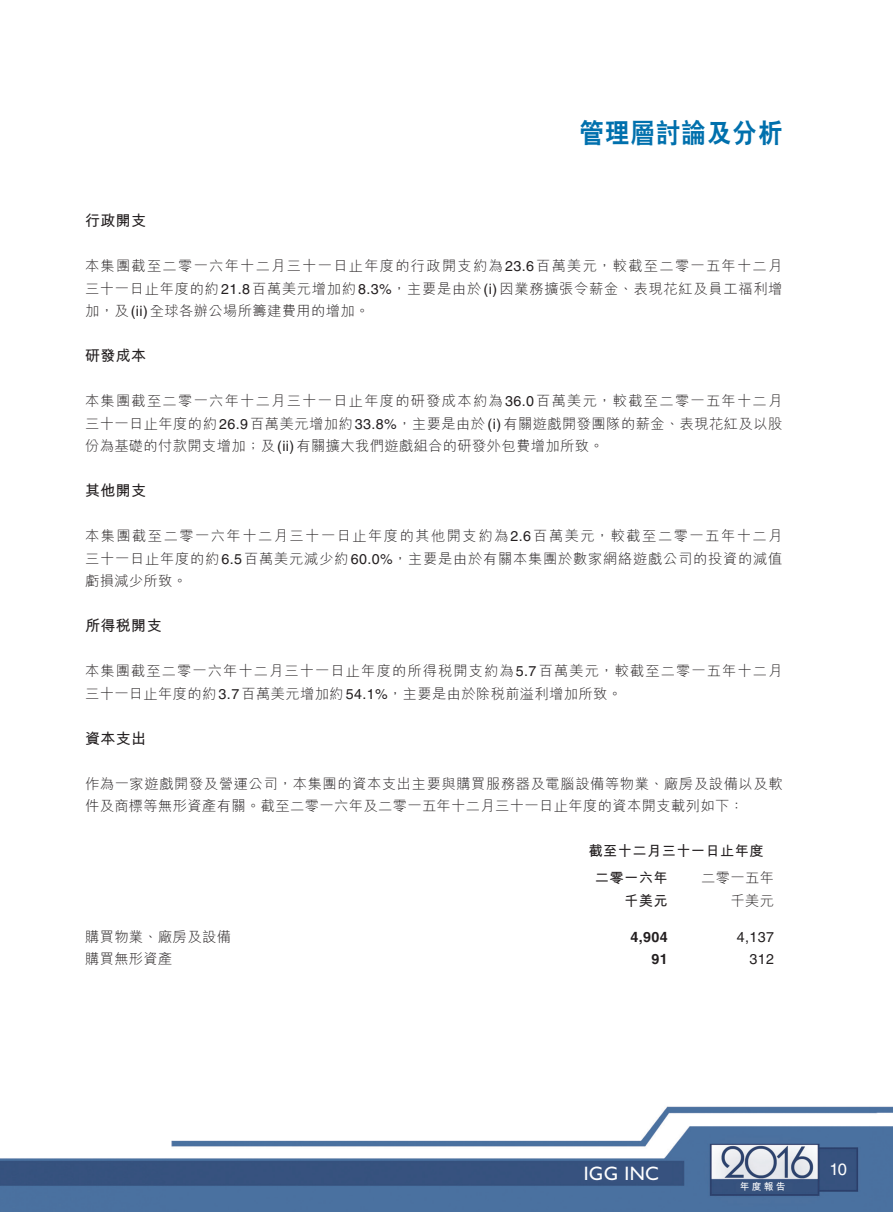
<style>
.page{position:relative;width:893px;height:1212px;background:#fff}
.page>*{position:absolute;margin:0;border:0;box-sizing:border-box;transform-origin:0 0}
.t1{font:800 27px "C Hei 2 HK";letter-spacing:.05em;color:#0070ad;scale:.9 1}
.t2{font:19.5px "Gill Sans Std";letter-spacing:.02em;color:#fff}
.t3{font:16.5px "Helvetica LT Std";color:#fff}
.t4{font:700 15px "M Hei HK";letter-spacing:.03em;color:#231f20}
.t5{font:300 14.25px/22.5px "M Hei HK";letter-spacing:.035em;color:#231f20;text-align:justify}
.t6{font:300 14.25px/22.5px "M Hei HK";letter-spacing:.075em;color:#231f20}
.t7{font:700 14.25px "M Hei HK";letter-spacing:.03em;color:#231f20}
.t8{font:14.25px "Helvetica LT Std";letter-spacing:.03em;color:#231f20}
.t9{font:700 14.25px "Helvetica LT Std";color:#231f20}
.t10{font:700 9.75px "M Hei HK";color:#fff}
.s1{font-family:"Helvetica LT Std";font-weight:400}
</style>
<div class="page">
<img style="left:0;top:1106px;width:893px;height:106px">
<h1 class="t1" style="left:579px;top:120px;width:227px">管理層討論及分析</h1>
<p class="t4" style="left:85px;top:210px;width:63px">行政開支</p>
<p class="t5" style="left:85px;top:254px;width:699px">本集團截至二零一六年十二月三十一日止年度的行政開支約為<span class="s1">23.6</span>百萬美元，較截至二零一五年十二月三十一日止年度的約<span class="s1">21.8</span>百萬美元增加約<span class="s1">8.3%</span>，主要是由於 <span class="s1">)i(</span> 因業務擴張令薪金、表現花紅及員工福利增加，及<span class="s1">( )i i</span> 全球各辦公場所籌建費用的增加。</p>
<p class="t4" style="left:85px;top:345px;width:63px">研發成本</p>
<p class="t5" style="left:85px;top:389px;width:699px">本集團截至二零一六年十二月三十一日止年度的研發成本約為<span class="s1">36.0</span>百萬美元，較截至二零一五年十二月三十一日止年度的約<span class="s1">26.9</span>百萬美元增加約<span class="s1">33.8%</span>，主要是由於 <span class="s1">)i(</span> 有關遊戲開發團隊的薪金、表現花紅及以股份為基礎的付款開支增加；及<span class="s1">( )i i</span> 有關擴大我們遊戲組合的研發外包費增加所致。</p>
<p class="t4" style="left:85px;top:480px;width:63px">其他開支</p>
<p class="t5" style="left:85px;top:524px;width:699px">本集團截至二零一六年十二月三十一日止年度的其他開支約為<span class="s1">2.6</span>百萬美元，較截至二零一五年十二月三十一日止年度的約<span class="s1">6.5</span>百萬美元減少約<span class="s1">60.0%</span>，主要是由於有關本集團於數家網絡遊戲公司的投資的減值虧損減少所致。</p>
<p class="t4" style="left:85px;top:615px;width:78px">所得稅開支</p>
<p class="t6" style="left:85px;top:659px;width:699px">本集團截至二零一六年十二月三十一日止年度的所得稅開支約為<span class="s1">5.7</span>百萬美元，較截至二零一五年十二月三十一日止年度的約<span class="s1">3.7</span>百萬美元增加約<span class="s1">54.1%</span>，主要是由於除稅前溢利增加所致。</p>
<p class="t4" style="left:85px;top:727px;width:63px">資本支出</p>
<p class="t5" style="left:85px;top:772px;width:699px">作為一家遊戲開發及營運公司，本集團的資本支出主要與購買服務器及電腦設備等物業、廠房及設備以及軟件及商標等無形資產有關。截至二零一六年及二零一五年十二月三十一日止年度的資本開支載列如下：</p>
<p class="t7" style="left:588px;top:840px;width:177px">截至十二月三十一日止年度</p>
<p class="t5" style="left:701px;top:866px;width:74px">二零一五年</p>
<p class="t7" style="left:595px;top:867px;width:74px">二零一六年</p>
<p class="t5" style="left:85px;top:925px;width:148px">購買物業、廠房及設備</p>
<p class="t5" style="left:85px;top:947px;width:89px">購買無形資產</p>
<p class="t7" style="left:624px;top:890px;width:45px">千美元</p>
<p class="t5" style="left:730px;top:889px;width:45px">千美元</p>
<p class="t9" style="left:630px;top:928px;width:39px">4,904</p>
<p class="t8" style="left:737px;top:928px;width:39px">4,137</p>
<p class="t9" style="left:651px;top:950px;width:18px">91</p>
<p class="t8" style="left:749px;top:951px;width:26px">312</p>
<h2 class="t2" style="left:584px;top:1162px;width:77px">IGG INC</h2>
<p class="t3" style="left:830px;top:1159px;width:19px">10</p>
<p class="t10" style="left:740px;top:1179px;width:47px">年度報告</p>
</div>
